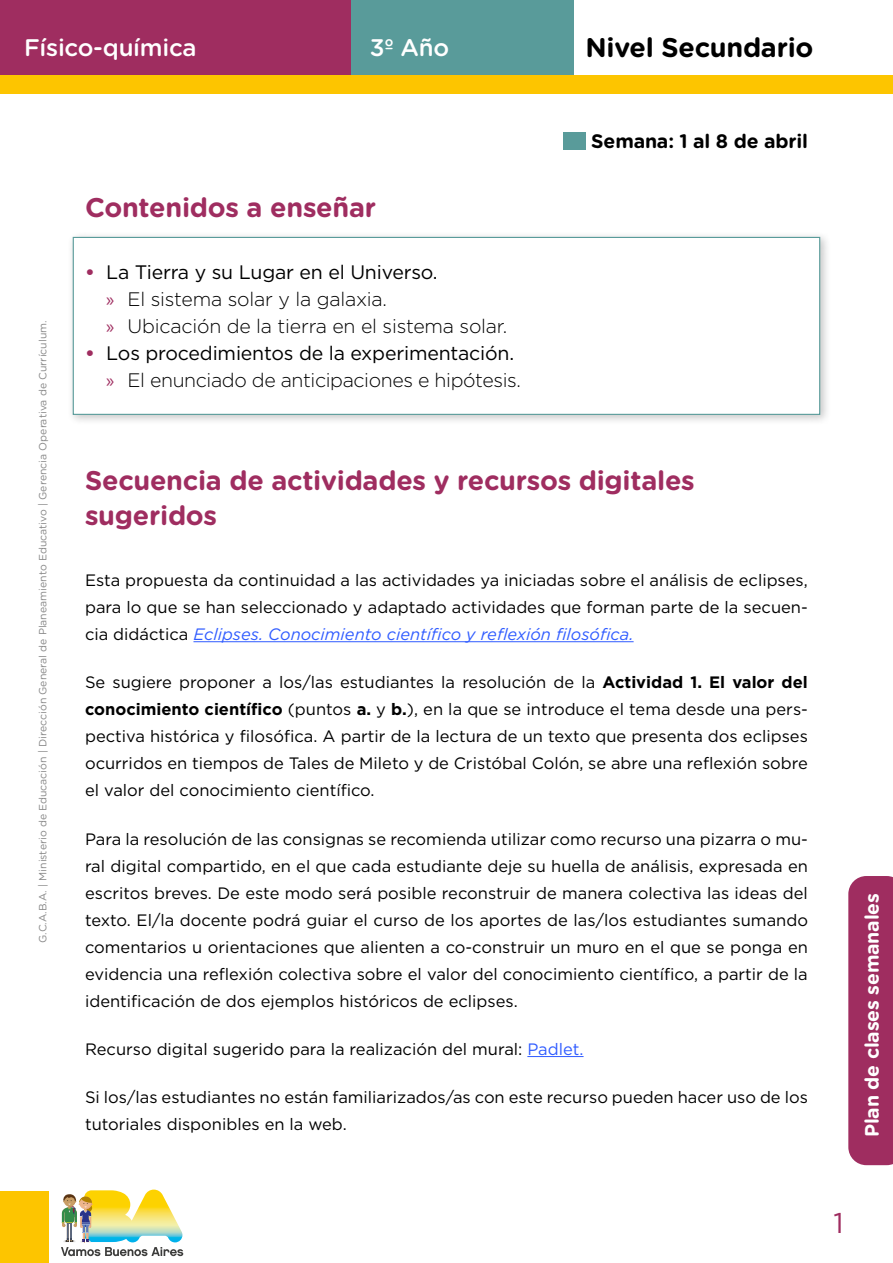
<style>
.page{position:relative;width:893px;height:1263px;background:#fff}
.page>*{position:absolute;margin:0;border:0;box-sizing:border-box;transform-origin:0 0}
.t1{font:28.5px "Gotham";color:#9f2d60}
.t2{font:700 27px/34.5px "Gotham Rounded";letter-spacing:-.01em;color:#9f2d60}
.t3{font:700 27px "Gotham Rounded";letter-spacing:-.01em;color:#000}
.t4{font:500 24px "Gotham Rounded";letter-spacing:-.01em;color:#fff}
.t5{font:300 19.5px/27px "Gotham";letter-spacing:-.01em;color:#000}
.t6{font:700 19.5px "Gotham Rounded";letter-spacing:-.01em;color:#fff}
.t7{font:700 19.5px "Gotham Rounded";letter-spacing:-.01em;color:#000}
.t8{font:16.5px/27px "Gotham";color:#000;text-align:justify}
.t9{font:10.5px "Gotham Rounded";color:#878787}
.s1{font-weight:700;color:#9f2d60}
.s2{font-weight:400}
.s3{font-family:"Myriad Pro";font-weight:400;color:#9f2d60}
.s4{font-style:italic;color:#305cff}
.s5{font-weight:700}
.s6{color:#305cff}
</style>
<div class="page">
<div style="left:0;top:1191px;width:48px;height:72px;background:#fdc500"></div>
<svg style="left:61px;top:1189px;width:122px;height:67px"></svg>
<div style="left:0;top:0;width:351px;height:78px;background:#9f2d60"></div>
<div style="left:351px;top:0;width:223px;height:78px;background:#599b9a"></div>
<div style="left:0;top:75px;width:893px;height:19px;background:#fdc500"></div>
<svg style="left:848px;top:876px;width:45px;height:289px;background:#a23465"></svg>
<div style="left:68px;top:232px;width:763px;height:193px;background:#000;opacity:.22"></div>
<div style="left:73px;top:237px;width:747px;height:178px;background:#fff;border:1px solid #599b9a"></div>
<hr style="left:193px;top:641px;width:441px;height:1px;background:#305cff">
<hr style="left:527px;top:1056px;width:57px;height:1px;background:#305cff">
<div style="left:563px;top:132px;width:23px;height:17px;background:#599b9a"></div>
<h3 class="t4" style="left:24px;top:31px;width:174px">Físico-química</h3>
<h3 class="t4" style="left:370px;top:31px;width:81px">3º Año</h3>
<h2 class="t3" style="left:585px;top:28px;width:230px">Nivel Secundario</h2>
<p class="t9" style="left:36px;top:943px;width:624px;rotate:-90deg">G.C.A.B.A. | Ministerio de Educación | Dirección General de Planeamiento Educativo | Gerencia Operativa de Currículum.</p>
<h2 class="t2" style="left:85px;top:189px;width:293px">Contenidos a enseñar</h2>
<p class="t5" style="left:106px;top:258px;width:402px;text-indent:-21px"><span class="s1">•</span> <span class="s2">La Tierra y su Lugar en el Universo.<br></span><span class="s3">»</span> El sistema solar y la galaxia.<br><span class="s3">»</span> Ubicación de la tierra en el sistema solar.</p>
<p class="t5" style="left:106px;top:339px;width:416px;text-indent:-21px"><span class="s1">•</span> <span class="s2">Los procedimientos de la experimentación. </span><span class="s3">»</span> El enunciado de anticipaciones e hipótesis.</p>
<p class="t7" style="left:591px;top:127px;width:218px">Semana: 1 al 8 de abril</p>
<h2 class="t2" style="left:85px;top:462px;width:611px">Secuencia de actividades y recursos digitales sugeridos</h2>
<p class="t8" style="left:85px;top:566px;width:724px">Esta propuesta da continuidad a las actividades ya iniciadas sobre el análisis de eclipses, para lo que se han seleccionado y adaptado actividades que forman parte de la secuen&shy;cia didáctica <span class="s4">Eclipses. Conocimiento científico y reflexión filosófica.</span></p>
<p class="t8" style="left:85px;top:669px;width:724px">Se sugiere proponer a los/las estudiantes la resolución de la <span class="s5">Actividad 1. El valor del conocimiento científico</span> (puntos <span class="s5">a.</span> y <span class="s5">b.</span>), en la que se introduce el tema desde una pers&shy;pectiva histórica y filosófica. A partir de la lectura de un texto que presenta dos eclipses ocurridos en tiempos de Tales de Mileto y de Cristóbal Colón, se abre una reflexión sobre el valor del conocimiento científico.</p>
<p class="t8" style="left:85px;top:825px;width:724px">Para la resolución de las consignas se recomienda utilizar como recurso una pizarra o mu&shy;ral digital compartido, en el que cada estudiante deje su huella de análisis, expresada en escritos breves. De este modo será posible reconstruir de manera colectiva las ideas del texto. El/la docente podrá guiar el curso de los aportes de las/los estudiantes sumando comentarios u orientaciones que alienten a co-construir un muro en el que se ponga en evidencia una reflexión colectiva sobre el valor del conocimiento científico, a partir de la identificación de dos ejemplos históricos de eclipses.</p>
<p class="t8" style="left:85px;top:1035px;width:500px">Recurso digital sugerido para la realización del mural: <span class="s6">Padlet.</span></p>
<p class="t8" style="left:85px;top:1083px;width:724px">Si los/las estudiantes no están familiarizados/as con este recurso pueden hacer uso de los tutoriales disponibles en la web.</p>
<p class="t6" style="left:858px;top:1137px;width:246px;rotate:-90deg">Plan de clases semanales</p>
<h1 class="t1" style="left:833px;top:1204px;width:12px">1</h1>
</div>
